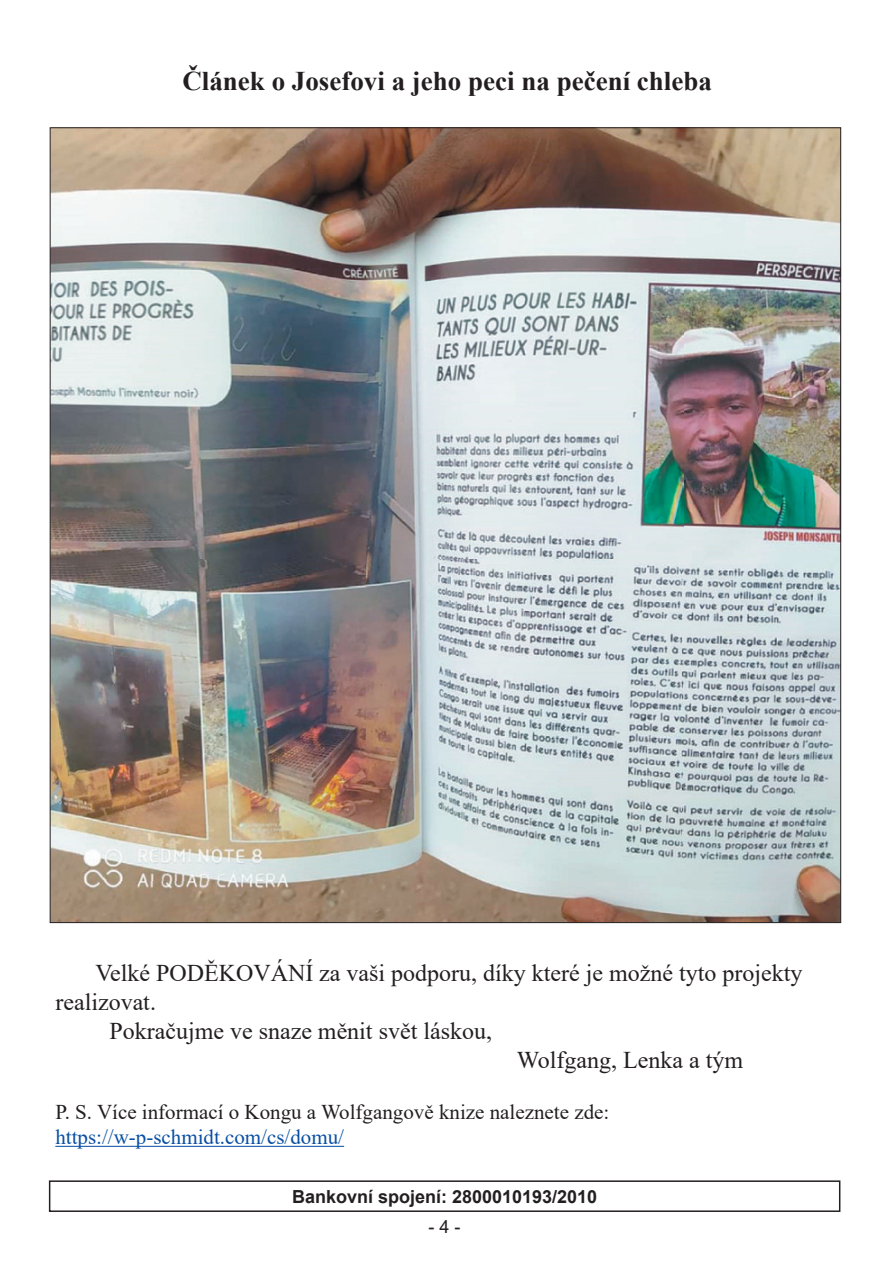
<style>
.page{position:relative;width:893px;height:1263px;background:#fff}
.page>*{position:absolute;margin:0;border:0;box-sizing:border-box;transform-origin:0 0}
.t1{font:700 27px "Times New Roman";color:#231f20}
.t2{font:24px "Times New Roman";color:#231f20}
.t3{font:21px "Times New Roman";color:#231f20}
.t4{font:21px "Times New Roman";color:#094fa3}
.t5{font:700 18px "Arial";color:#231f20}
.t6{font:18px "Arial";color:#231f20}
</style>
<div class="page">
<img style="left:52px;top:880px;width:787px;height:41px">
<img style="left:52px;top:236px;width:314px;height:644px">
<img style="left:366px;top:236px;width:473px;height:644px">
<img style="left:52px;top:130px;width:787px;height:106px">
<hr style="left:55px;top:1146px;width:289px;height:1px;background:#094fa3">
<div style="left:49px;top:1180px;width:791px;height:32px;border:2px solid #231f20"></div>
<p class="t1" style="left:182px;top:61px;width:531px">Článek o Josefovi a jeho peci na pečení chleba</p>
<p class="t2" style="left:95px;top:956px;width:709px">Velké PODĚKOVÁNÍ za vaši podporu, díky které je možné tyto projekty</p>
<p class="t2" style="left:55px;top:985px;width:102px">realizovat.</p>
<p class="t2" style="left:109px;top:1014px;width:384px">Pokračujme ve snaze měnit svět láskou,</p>
<p class="t2" style="left:517px;top:1043px;width:228px">Wolfgang, Lenka a tým</p>
<p class="t3" style="left:55px;top:1097px;width:555px">P. S. Více informací o Kongu a Wolfgangově knize naleznete zde:</p>
<p class="t4" style="left:55px;top:1122px;width:290px">https://w-p-schmidt.com/cs/domu/</p>
<p class="t5" style="left:292px;top:1184px;width:307px">Bankovní spojení: 2800010193/2010</p>
<p class="t6" style="left:428px;top:1214px;width:34px">- 4 -</p>
</div>
